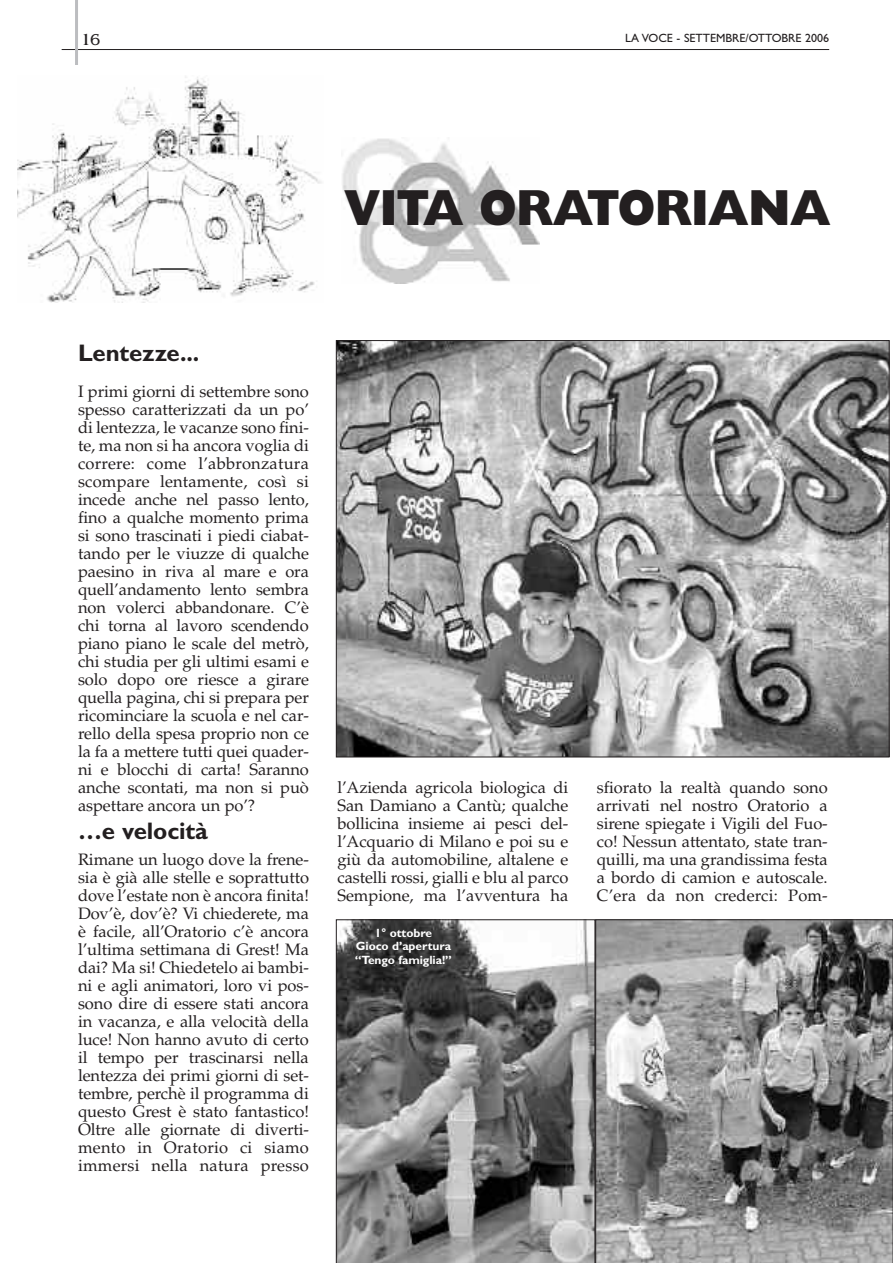
<style>
.page{position:relative;width:893px;height:1263px;background:#fff}
.page>*{position:absolute;margin:0;border:0;box-sizing:border-box;transform-origin:0 0}
.t1{font:800 51px "Gill Sans";letter-spacing:-.02em;color:#231f20;scale:.9 1}
.t2{font:700 24px "Gill Sans";letter-spacing:-.005em;color:#231f20}
.t3{font:16.5px/18px "Palatino";letter-spacing:-.005em;color:#231f20;text-align:justify}
.t4{font:16.5px "Benguiat";color:#231f20}
.t5{font:700 12px/13.5px "Gill Sans";letter-spacing:-.005em;color:#fff;text-align:center}
.t6{font:12px "Gill Sans";color:#231f20}
</style>
<div class="page">
<hr style="left:62px;top:49px;width:767px;height:1px;background:#231f20">
<hr style="left:75px;top:0;width:3px;height:66px;background:#bcbdc0">
<svg style="left:595px;top:919px;width:298px;height:344px;background:#8a8a8a"></svg>
<svg style="left:336px;top:919px;width:259px;height:344px;background:#7d7d7d"></svg>
<img style="left:338px;top:342px;width:549px;height:413px">
<img style="left:342px;top:138px;width:197px;height:145px">
<img style="left:18px;top:76px;width:304px;height:226px">
<p class="t4" style="left:81px;top:30px;width:22px">16</p>
<p class="t6" style="left:625px;top:30px;width:205px">LA VOCE - SETTEMBRE/OTTOBRE 2006</p>
<h1 class="t1" style="left:344px;top:189px;width:543px">VITA ORATORIANA</h1>
<h2 class="t2" style="left:78px;top:344px;width:123px">Lentezze...</h2>
<p class="t3" style="left:78px;top:385px;width:232px">I primi giorni di settembre sono spesso caratterizzati da un po’ di lentezza, le vacanze sono fini&shy;te, ma non si ha ancora voglia di correre: come l’abbronzatura scompare lentamente, così si incede anche nel passo lento, fino a qualche momento prima si sono trascinati i piedi ciabat&shy;tando per le viuzze di qualche paesino in riva al mare e ora quell’andamento lento sembra non volerci abbandonare. C’è chi torna al lavoro scendendo piano piano le scale del metrò, chi studia per gli ultimi esami e solo dopo ore riesce a girare quella pagina, chi si prepara per ricominciare la scuola e nel car&shy;rello della spesa proprio non ce la fa a mettere tutti quei quader&shy;ni e blocchi di carta! Saranno anche scontati, ma non si può aspettare ancora un po’?</p>
<h2 class="t2" style="left:78px;top:822px;width:131px">…e velocità</h2>
<p class="t3" style="left:78px;top:853px;width:232px">Rimane un luogo dove la frene&shy;sia è già alle stelle e soprattutto dove l’estate non è ancora finita!<br>Dov’è, dov’è? Vi chiederete, ma è facile, all’Oratorio c’è ancora l’ultima settimana di Grest! Ma dai? Ma si! Chiedetelo ai bambi&shy;ni e agli animatori, loro vi pos&shy;sono dire di essere stati ancora in vacanza, e alla velocità della luce! Non hanno avuto di certo il tempo per trascinarsi nella lentezza dei primi giorni di set&shy;tembre, perchè il programma di questo Grest è stato fantastico!<br>Oltre alle giornate di diverti&shy;mento in Oratorio ci siamo immersi nella natura presso</p>
<p class="t3" style="left:337px;top:781px;width:232px">l’Azienda agricola biologica di San Damiano a Cantù; qualche bollicina insieme ai pesci del&shy;l’Acquario di Milano e poi su e giù da automobiline, altalene e castelli rossi, gialli e blu al parco Sempione, ma l’avventura ha</p>
<p class="t3" style="left:597px;top:781px;width:232px">sfiorato la realtà quando sono arrivati nel nostro Oratorio a sirene spiegate i Vigili del Fuo&shy;co! Nessun attentato, state tran&shy;quilli, ma una grandissima festa a bordo di camion e autoscale.<br>C’era da non crederci: Pom-</p>
<p class="t5" style="left:355px;top:927px;width:99px">1° ottobre<br>Gioco d’apertura “Tengo famiglia!”</p>
</div>
